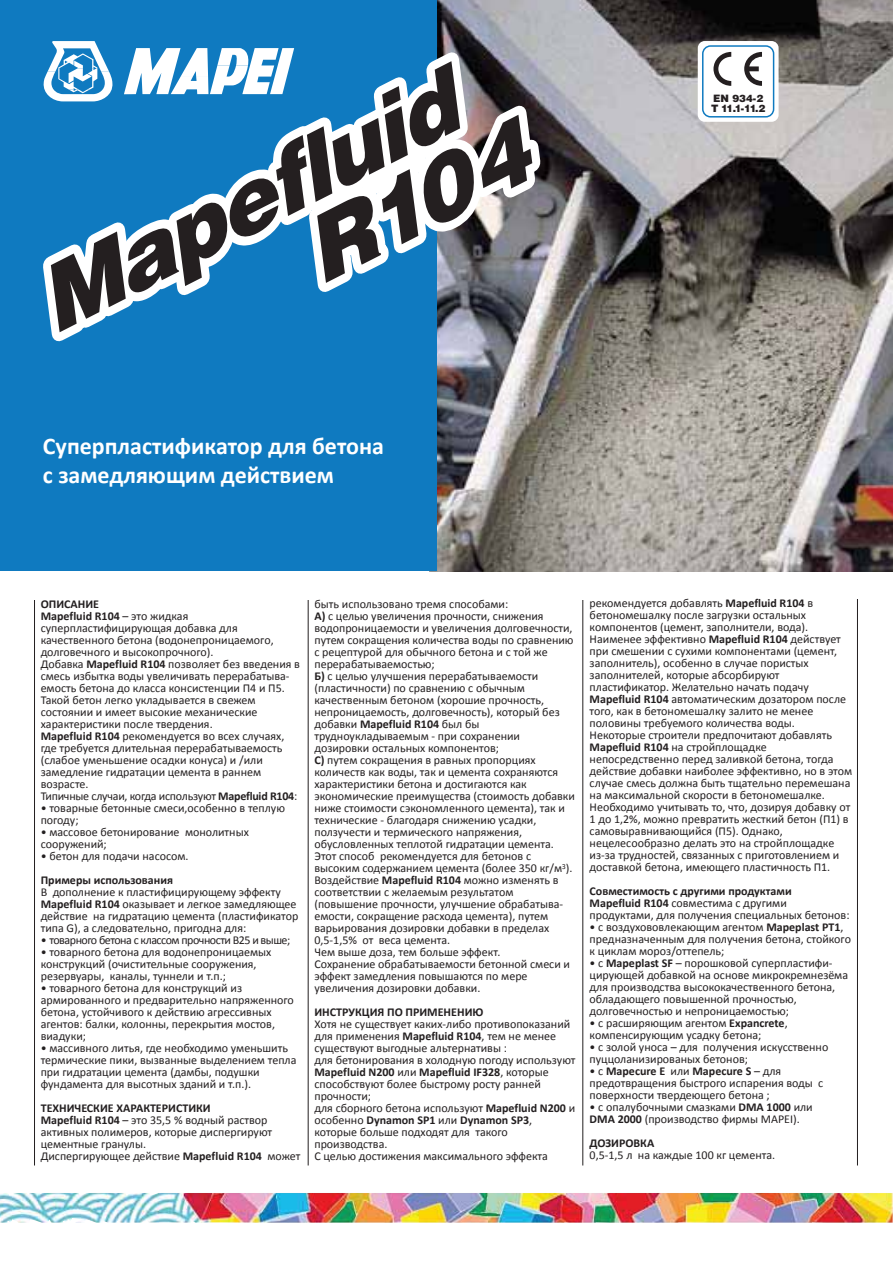
<style>
.page{position:relative;width:893px;height:1263px;background:#fff}
.page>*{position:absolute;margin:0;border:0;box-sizing:border-box;transform-origin:0 0}
.t1{font:italic 900 88.65px/76.8px "Helvetica";color:#241f20}
.t2{font:700 24px/28.5px "Calibri";color:#fff}
.t3{font:12px/12px "Calibri";color:#231f20}
.t4{font:700 12px "Calibri";color:#231f20}
.t5{font:12px "Calibri";letter-spacing:-.04em;color:#231f20}
.t6{font:900 10.2px/10.5px "Helvetica";color:#241f20}
.s1{font-weight:700}
</style>
<div class="page">
<img style="left:436px;top:0;width:456px;height:571px">
<hr style="left:34px;top:600px;width:1px;height:566px;background:#231f20">
<hr style="left:308px;top:600px;width:1px;height:566px;background:#231f20">
<hr style="left:857px;top:599px;width:1px;height:567px;background:#231f20">
<img style="left:0;top:1193px;width:892px;height:30px">
<hr style="left:582px;top:600px;width:1px;height:566px;background:#231f20">
<div style="left:0;top:0;width:436px;height:571px;background:#0f7ac0"></div>
<svg style="left:43px;top:36px;width:518px;height:343px"></svg>
<div style="left:697px;top:41px;width:81px;height:81px;background:#fff;border-radius:7px"></div>
<svg style="left:702px;top:45px;width:72px;height:73px"></svg>
<h1 class="t1" style="left:253px;top:153px;width:243px;text-indent:-260px;rotate:-27deg">Mapefluid<br>R104</h1>
<h2 class="t2" style="left:43px;top:432px;width:342px">Суперпластификатор для бетона с замедляющим действием</h2>
<p class="t6" style="left:711px;top:92px;width:56px">EN 934-2<br>T 11.1-11.2</p>
<p class="t3" style="left:41px;top:598px;width:261px"><span class="s1">ОПИСАНИЕ<br>Mapefluid R104</span> – это жидкая суперпластифицирующая добавка для качественного бетона (водонепроницаемого, долговечного и высокопрочного).<br>Добавка <span class="s1">Mapefluid R104</span> позволяет без введения в смесь избытка воды увеличивать перерабатыва&shy;емость бетона до класса консистенции П4 и П5.<br>Такой бетон легко укладывается в свежем состоянии и имеет высокие механические характеристики после твердения.<br><span class="s1">Mapefluid R104</span> рекомендуется во всех случаях, где требуется длительная перерабатываемость (слабое уменьшение осадки конуса) и /или замедление гидратации цемента в раннем возрасте.<br>Типичные случаи, когда используют <span class="s1">Mapefluid R104</span>:</p>
<p class="t3" style="left:41px;top:802px;width:246px">• товарные бетонные смеси,особенно в теплую погоду;</p>
<p class="t3" style="left:41px;top:826px;width:210px">• массовое бетонирование монолитных сооружений;</p>
<p class="t3" style="left:41px;top:850px;width:149px">• бетон для подачи насосом.</p>
<p class="t4" style="left:41px;top:872px;width:134px">Примеры использования</p>
<p class="t3" style="left:41px;top:886px;width:259px">В дополнение к пластифицирующему эффекту <span class="s1">Mapefluid R104</span> оказывает и легкое замедляющее действие на гидратацию цемента (пластификатор типа G), а следовательно, пригодна для:</p>
<p class="t5" style="left:41px;top:932px;width:251px">• товарного бетона с классом прочности В25 и выше;</p>
<p class="t3" style="left:41px;top:946px;width:232px">• товарного бетона для водонепроницаемых конструкций (очистительные сооружения, резервуары, каналы, туннели и т.п.;</p>
<p class="t3" style="left:41px;top:982px;width:255px">• товарного бетона для конструкций из армированного и предварительно напряженного бетона, устойчивого к действию агрессивных агентов: балки, колонны, перекрытия мостов, виадуки;</p>
<p class="t3" style="left:41px;top:1042px;width:257px">• массивного литья, где необходимо уменьшить термические пики, вызванные выделением тепла при гидратации цемента (дамбы, подушки фундамента для высотных зданий и т.п.).</p>
<p class="t3" style="left:41px;top:1102px;width:261px"><span class="s1">ТЕХНИЧЕСКИЕ ХАРАКТЕРИСТИКИ<br>Mapefluid R104</span> – это 35,5 % водный раствор активных полимеров, которые диспергируют цементные гранулы.<br>Диспергирующее действие <span class="s1">Mapefluid R104</span> может</p>
<p class="t3" style="left:314px;top:598px;width:262px">быть использовано тремя способами:<br><span class="s1">А)</span> с целью увеличения прочности, снижения водопроницаемости и увеличения долговечности, путем сокращения количества воды по сравнению с рецептурой для обычного бетона и с той же перерабатываемостью;<br><span class="s1">Б)</span> с целью улучшения перерабатываемости (пластичности) по сравнению с обычным качественным бетоном (хорошие прочность, непроницаемость, долговечность), который без добавки <span class="s1">Mapefluid R104</span> был бы трудноукладываемым - при сохранении дозировки остальных компонентов;<br><span class="s1">С)</span> путем сокращения в равных пропорциях количеств как воды, так и цемента сохраняются характеристики бетона и достигаются как экономические преимущества (стоимость добавки ниже стоимости сэкономленного цемента), так и технические - благодаря снижению усадки, ползучести и термического напряжения, обусловленных теплотой гидратации цемента.<br>Этот способ рекомендуется для бетонов с высоким содержанием цемента (более 350 кг/м<sup>З</sup>).<br>Воздействие <span class="s1">Mapefluid R104</span> можно изменять в соответствии с желаемым результатом (повышение прочности, улучшение обрабатыва&shy;емости, сокращение расхода цемента), путем варьирования дозировки добавки в пределах 0,5-1,5% от веса цемента.<br>Чем выше доза, тем больше эффект.<br>Сохранение обрабатываемости бетонной смеси и эффект замедления повышаются по мере увеличения дозировки добавки.</p>
<p class="t4" style="left:314px;top:1005px;width:170px">ИНСТРУКЦИЯ ПО ПРИМЕНЕНИЮ</p>
<p class="t3" style="left:314px;top:1018px;width:262px">Хотя не существует каких-либо противопоказаний для применения <span class="s1">Mapefluid R104</span>, тем не менее существуют выгодные альтернативы :<br>для бетонирования в холодную погоду используют <span class="s1">Mapefluid N200</span> или <span class="s1">Mapefluid IF328</span>, которые способствуют более быстрому росту ранней прочности;<br>для сборного бетона используют <span class="s1">Mapefluid N200</span> и особенно <span class="s1">Dynamon SP1</span> или <span class="s1">Dynamon SP3</span>, которые больше подходят для такого производства.<br>С целью достижения максимального эффекта</p>
<p class="t3" style="left:589px;top:597px;width:264px">рекомендуется добавлять <span class="s1">Mapefluid R104</span> в бетономешалку после загрузки остальных компонентов (цемент, заполнители, вода).<br>Наименее эффективно <span class="s1">Mapefluid R104</span> действует при смешении с сухими компонентами (цемент, заполнитель), особенно в случае пористых заполнителей, которые абсорбируют пластификатор. Желательно начать подачу <span class="s1">Mapefluid R104</span> автоматическим дозатором после того, как в бетономешалку залито не менее половины требуемого количества воды.<br>Некоторые строители предпочитают добавлять <span class="s1">Mapefluid R104</span> на стройплощадке непосредственно перед заливкой бетона, тогда действие добавки наиболее эффективно, но в этом случае смесь должна быть тщательно перемешана на максимальной скорости в бетономешалке.<br>Необходимо учитывать то, что, дозируя добавку от 1 до 1,2%, можно превратить жесткий бетон (П1) в самовыравнивающийся (П5). Однако, нецелесообразно делать это на стройплощадке из-за трудностей, связанных с приготовлением и доставкой бетона, имеющего пластичность П1.</p>
<p class="t3" style="left:589px;top:885px;width:261px"><span class="s1">Совместимость с другими продуктами<br>Mapefluid R104</span> совместима с другими продуктами, для получения специальных бетонов:</p>
<p class="t3" style="left:589px;top:921px;width:263px">• с воздухововлекающим агентом <span class="s1">Mapeplast РТ1</span>, предназначенным для получения бетона, стойкого к циклам мороз/оттепель;</p>
<p class="t3" style="left:589px;top:957px;width:260px">• с <span class="s1">Mapeplast SF</span> – порошковой суперпластифи&shy;цирующей добавкой на основе микрокремнезёма для производства высококачественного бетона, обладающего повышенной прочностью, долговечностью и непроницаемостью;</p>
<p class="t3" style="left:589px;top:1017px;width:199px">• с расширяющим агентом <span class="s1">Expancrete</span>, компенсирующим усадку бетона;</p>
<p class="t3" style="left:589px;top:1041px;width:240px">• с золой уноса – для получения искусственно пуццоланизированых бетонов;</p>
<p class="t3" style="left:589px;top:1065px;width:235px">• с <span class="s1">Mapecure Е</span> или <span class="s1">Mapecure S</span> – для предотвращения быстрого испарения воды с поверхности твердеющего бетона ;</p>
<p class="t3" style="left:589px;top:1101px;width:225px">• с опалубочными смазками <span class="s1">DMA 1000</span> или<br><span class="s1">DMA 2000</span> (производство фирмы MAPEI).</p>
<p class="t4" style="left:589px;top:1135px;width:66px">ДОЗИРОВКА</p>
<p class="t3" style="left:589px;top:1149px;width:187px">0,5-1,5 л на каждые 100 кг цемента.</p>
</div>
